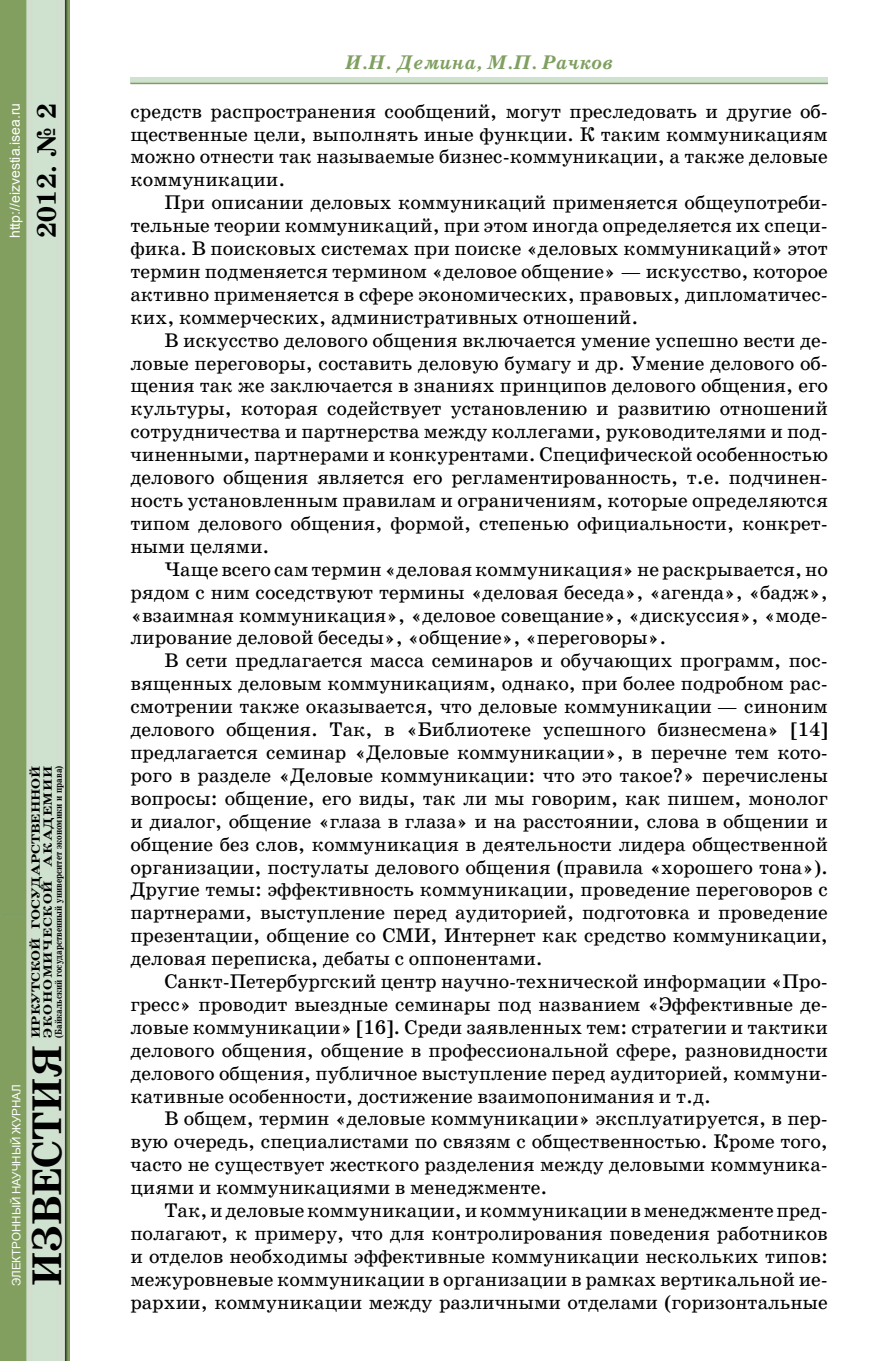
<style>
.page{position:relative;width:896px;height:1361px;background:#fff}
.page>*{position:absolute;margin:0;border:0;box-sizing:border-box;transform-origin:0 0}
.t1{font:700 42px "School Book C";color:#000}
.t2{font:700 27px "School Book C";color:#000}
.t3{font:20px/22.8px "School Book C";color:#000;text-align:justify}
.t4{font:italic 700 20px "School Book C";color:#80a061}
.t5{font:14px "Arial";color:#fff}
.t6{font:700 12px/12px "School Book C";color:#000;scale:1.25 1}
.t7{font:11.6px "Arial";color:#fff}
.t8{font:700 10px "School Book C";color:#000;scale:.85 1}
</style>
<div class="page">
<img style="left:0;top:0;width:70px;height:1361px">
<svg style="left:130px;top:77px;width:698px;height:6px;background:#cbddc9"></svg>
<hr style="left:130px;top:83px;width:698px;height:1px;background:#80a061">
<p class="t5" style="left:6px;top:238px;width:137px;rotate:-90deg">http://eizvestia.isea.ru</p>
<h2 class="t2" style="left:32px;top:238px;width:136px;rotate:-90deg">2012. № 2</h2>
<p class="t7" style="left:9px;top:1286px;width:203px;rotate:-90deg">ЭЛЕКТРОННЫЙ НАУЧНЫЙ ЖУРНАЛ</p>
<p class="t6" style="left:30px;top:1037px;width:219px;rotate:-90deg">ИРКУТСКОЙ ГОСУДАРСТВЕННОЙ<br>ЭКОНОМИЧЕСКОЙ АКАДЕМИИ</p>
<p class="t8" style="left:53px;top:1037px;width:322px;rotate:-90deg">(Байкальский государственный университет экономики и права)</p>
<h1 class="t1" style="left:23px;top:1286px;width:243px;rotate:-90deg">ИЗВЕСТИЯ</h1>
<p class="t4" style="left:345px;top:51px;width:270px">И.Н. Демина, М.П. Рачков</p>
<p class="t3" style="left:130px;top:100px;width:699px">средств распространения сообщений, могут преследовать и другие об&shy;щественные цели, выполнять иные функции. К таким коммуникациям можно отнести так называемые бизнес-коммуникации, а также деловые коммуникации.</p>
<p class="t3" style="left:130px;top:191px;width:699px;text-indent:34px">При описании деловых коммуникаций применяется общеупотреби&shy;тельные теории коммуникаций, при этом иногда определяется их специ&shy;фика. В поисковых системах при поиске «деловых коммуникаций» этот термин подменяется термином «деловое общение» — искусство, которое активно применяется в сфере экономических, правовых, дипломатичес&shy;ких, коммерческих, административных отношений.</p>
<p class="t3" style="left:130px;top:329px;width:699px;text-indent:34px">В искусство делового общения включается умение успешно вести де&shy;ловые переговоры, составить деловую бумагу и др. Умение делового об&shy;щения так же заключается в знаниях принципов делового общения, его культуры, которая содействует установлению и развитию отношений сотрудничества и партнерства между коллегами, руководителями и под&shy;чиненными, партнерами и конкурентами. Специфической особенностью делового общения является его регламентированность, т.е. подчинен&shy;ность установленным правилам и ограничениям, которые определяются типом делового общения, формой, степенью официальности, конкрет&shy;ными целями.</p>
<p class="t3" style="left:130px;top:558px;width:699px;text-indent:34px">Чаще всего сам термин «деловая коммуникация» не раскрывается, но рядом с ним соседствуют термины «деловая беседа», «агенда», «бадж», «взаимная коммуникация», «деловое совещание», «дискуссия», «моде&shy;лирование деловой беседы», «общение», «переговоры».</p>
<p class="t3" style="left:130px;top:649px;width:699px;text-indent:34px">В сети предлагается масса семинаров и обучающих программ, пос&shy;вященных деловым коммуникациям, однако, при более подробном рас&shy;смотрении также оказывается, что деловые коммуникации — синоним делового общения. Так, в «Библиотеке успешного бизнесмена» [14] предлагается семинар «Деловые коммуникации», в перечне тем кото&shy;рого в разделе «Деловые коммуникации: что это такое?» перечислены вопросы: общение, его виды, так ли мы говорим, как пишем, монолог и диалог, общение «глаза в глаза» и на расстоянии, слова в общении и общение без слов, коммуникация в деятельности лидера общественной организации, постулаты делового общения (правила «хорошего тона»).<br>Другие темы: эффективность коммуникации, проведение переговоров с партнерами, выступление перед аудиторией, подготовка и проведение презентации, общение со СМИ, Интернет как средство коммуникации, деловая переписка, дебаты с оппонентами.</p>
<p class="t3" style="left:130px;top:970px;width:699px;text-indent:34px">Санкт-Петербургский центр научно-технической информации «Про&shy;гресс» проводит выездные семинары под названием «Эффективные де&shy;ловые коммуникации» [16]. Среди заявленных тем: стратегии и тактики делового общения, общение в профессиональной сфере, разновидности делового общения, публичное выступление перед аудиторией, коммуни&shy;кативные особенности, достижение взаимопонимания и т.д.</p>
<p class="t3" style="left:130px;top:1107px;width:699px;text-indent:34px">В общем, термин «деловые коммуникации» эксплуатируется, в пер&shy;вую очередь, специалистами по связям с общественностью. Кроме того, часто не существует жесткого разделения между деловыми коммуника&shy;циями и коммуникациями в менеджменте.</p>
<p class="t3" style="left:130px;top:1199px;width:699px;text-indent:34px">Так, и деловые коммуникации, и коммуникации в менеджменте пред&shy;полагают, к примеру, что для контролирования поведения работников и отделов необходимы эффективные коммуникации нескольких типов: межуровневые коммуникации в организации в рамках вертикальной ие&shy;рархии, коммуникации между различными отделами (горизонтальные</p>
</div>
